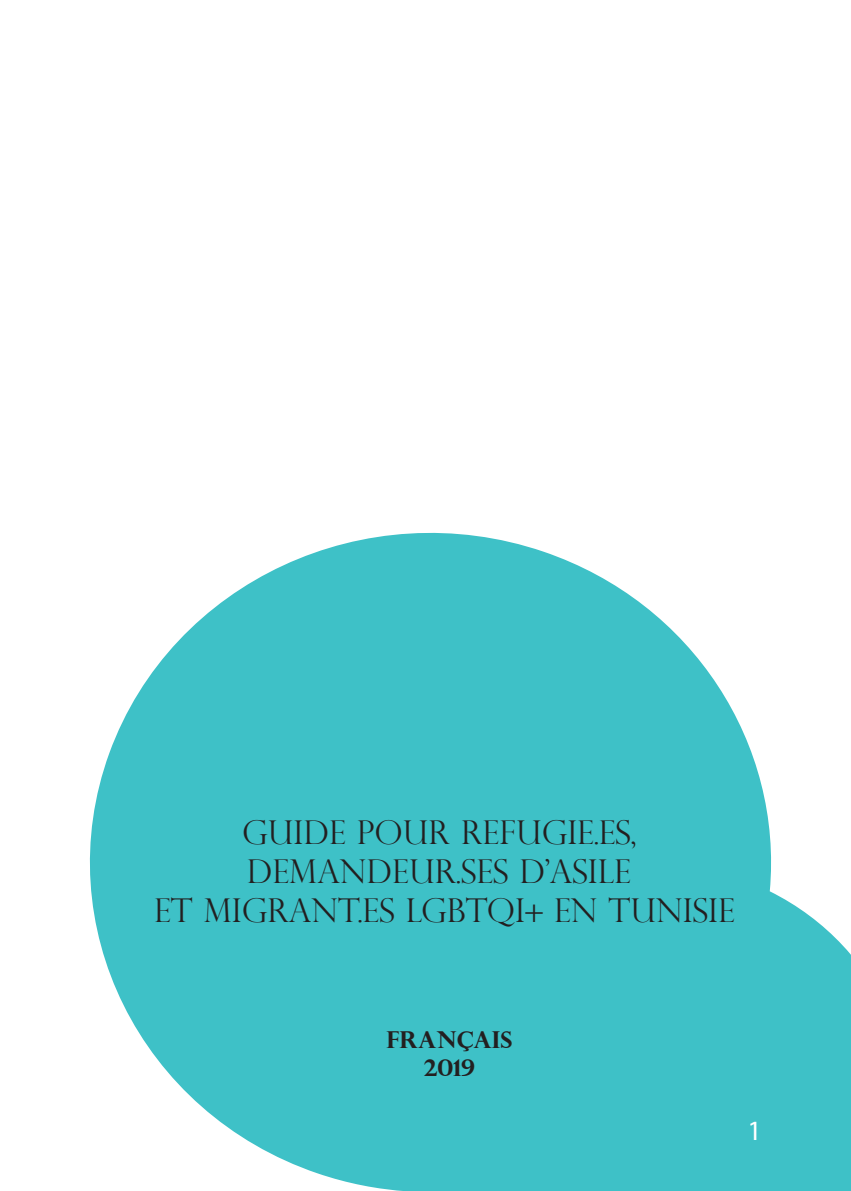
<style>
.page{position:relative;width:851px;height:1191px;background:#fff}
.page>*{position:absolute;margin:0;border:0;box-sizing:border-box;transform-origin:0 0}
.t1{font:300 32.8px/39.4px "Perpetua Titling";color:#231f20;text-align:center}
.t2{font:28px "Myriad Pro";color:#fff}
.t3{font:700 23.2px/28px "Perpetua Titling";color:#231f20;text-align:center}
</style>
<div class="page">
<svg style="left:89px;top:532px;width:761px;height:659px;fill:#3ec1c7"></svg>
<p class="t1" style="left:154px;top:811px;width:582px">GUIDE POUR REFUGIE.ES,<br>DEMANDEUR.SES D’ASILE<br>ET MIGRANT.ES LGBTQI+ EN TUNISIE</p>
<p class="t3" style="left:386px;top:1025px;width:127px">FRANÇAIS<br>2019</p>
<p class="t2" style="left:747px;top:1112px;width:16px">1</p>
</div>
